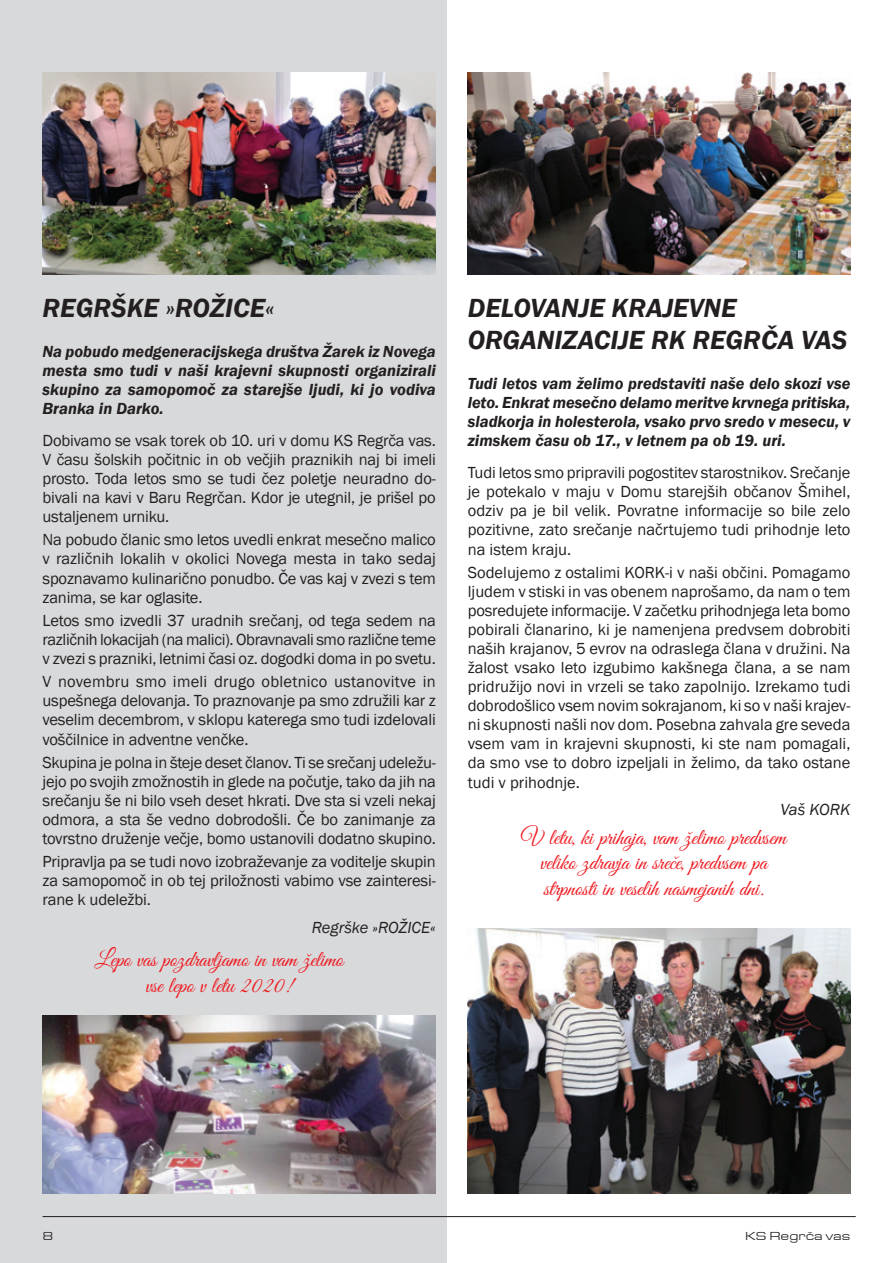
<style>
.page{position:relative;width:893px;height:1263px;background:#fff}
.page>*{position:absolute;margin:0;border:0;box-sizing:border-box;transform-origin:0 0}
.t1{font:italic 600 27px/32.4px "Franklin Gothic";color:#231f20}
.t2{font:22.5px/25.5px "Great Vibes";color:#ee1d23;text-align:center}
.t3{font:16.5px/19px "Franklin Gothic";letter-spacing:-.01em;color:#231f20;text-align:justify}
.t4{font:italic 600 16.5px/19px "Franklin Gothic";color:#231f20;text-align:justify}
.t5{font:italic 16.5px "Franklin Gothic";color:#231f20}
.t6{font:12px "Eurostar Regular Extended";color:#231f20}
</style>
<div class="page">
<div style="left:0;top:0;width:446px;height:1263px;background:#d8d9db"></div>
<hr style="left:43px;top:1216px;width:813px;height:1px;background:#231f20">
<img style="left:43px;top:72px;width:393px;height:202px">
<img style="left:468px;top:72px;width:382px;height:202px">
<img style="left:468px;top:928px;width:382px;height:266px">
<img style="left:43px;top:1015px;width:393px;height:179px">
<h1 class="t1" style="left:43px;top:291px;width:234px">Regrške »ROŽICE«</h1>
<p class="t4" style="left:43px;top:342px;width:395px">Na pobudo medgeneracijskega društva Žarek iz Novega mesta smo tudi v naši krajevni skupnosti organizirali skupino za samopomoč za starejše ljudi, ki jo vodiva Branka in Darko.</p>
<p class="t3" style="left:43px;top:431px;width:395px">Dobivamo se vsak torek ob 10. uri v domu KS Regrča vas.<br>V času šolskih počitnic in ob večjih praznikih naj bi imeli prosto. Toda letos smo se tudi čez poletje neuradno do&shy;bivali na kavi v Baru Regrčan. Kdor je utegnil, je prišel po ustaljenem urniku.</p>
<p class="t3" style="left:43px;top:531px;width:395px">Na pobudo članic smo letos uvedli enkrat mesečno malico v različnih lokalih v okolici Novega mesta in tako sedaj spoznavamo kulinarično ponudbo. Če vas kaj v zvezi s tem zanima, se kar oglasite.</p>
<p class="t3" style="left:43px;top:611px;width:395px">Letos smo izvedli 37 uradnih srečanj, od tega sedem na različnih lokacijah (na malici). Obravnavali smo različne teme v zvezi s prazniki, letnimi časi oz. dogodki doma in po svetu.</p>
<p class="t3" style="left:43px;top:673px;width:395px">V novembru smo imeli drugo obletnico ustanovitve in uspešnega delovanja. To praznovanje pa smo združili kar z veselim decembrom, v sklopu katerega smo tudi izdelovali voščilnice in adventne venčke.</p>
<p class="t3" style="left:43px;top:753px;width:395px">Skupina je polna in šteje deset članov. Ti se srečanj udeležu&shy;jejo po svojih zmožnostih in glede na počutje, tako da jih na srečanju še ni bilo vseh deset hkrati. Dve sta si vzeli nekaj odmora, a sta še vedno dobrodošli. Če bo zanimanje za tovrstno druženje večje, bomo ustanovili dodatno skupino.</p>
<p class="t3" style="left:43px;top:853px;width:395px">Pripravlja pa se tudi novo izobraževanje za voditelje skupin za samopomoč in ob tej priložnosti vabimo vse zainteresi&shy;rane k udeležbi.</p>
<p class="t5" style="left:312px;top:917px;width:126px">Regrške »ROŽICE«</p>
<h2 class="t2" style="left:94px;top:948px;width:251px">Lepo vas pozdravljamo in vam želimo vse lepo v letu 2020!</h2>
<h1 class="t1" style="left:468px;top:291px;width:381px">Delovanje Krajevne organizacije RK Regrča vas</h1>
<p class="t4" style="left:468px;top:374px;width:385px">Tudi letos vam želimo predstaviti naše delo skozi vse leto. Enkrat mesečno delamo meritve krvnega pritiska, sladkorja in holesterola, vsako prvo sredo v mesecu, v zimskem času ob 17., v letnem pa ob 19. uri.</p>
<p class="t3" style="left:468px;top:464px;width:384px">Tudi letos smo pripravili pogostitev starostnikov. Srečanje je potekalo v maju v Domu starejših občanov Šmihel, odziv pa je bil velik. Povratne informacije so bile zelo pozitivne, zato srečanje načrtujemo tudi prihodnje leto na istem kraju.</p>
<p class="t3" style="left:468px;top:563px;width:384px">Sodelujemo z ostalimi KORK-i v naši občini. Pomagamo ljudem v stiski in vas obenem naprošamo, da nam o tem posredujete informacije. V začetku prihodnjega leta bomo pobirali članarino, ki je namenjena predvsem dobrobiti naših krajanov, 5 evrov na odraslega člana v družini. Na žalost vsako leto izgubimo kakšnega člana, a se nam pridružijo novi in vrzeli se tako zapolnijo. Izrekamo tudi dobrodošlico vsem novim sokrajanom, ki so v naši krajev&shy;ni skupnosti našli nov dom. Posebna zahvala gre seveda vsem vam in krajevni skupnosti, ki ste nam pomagali, da smo vse to dobro izpeljali in želimo, da tako ostane tudi v prihodnje.</p>
<p class="t5" style="left:781px;top:799px;width:71px">Vaš KORK</p>
<h2 class="t2" style="left:521px;top:826px;width:267px">V letu, ki prihaja, vam želimo predvsem veliko zdravja in sreče, predvsem pa strpnosti in veselih nasmejanih dni.</h2>
<p class="t6" style="left:43px;top:1228px;width:12px">8</p>
<p class="t6" style="left:745px;top:1228px;width:107px">KS Regrča vas</p>
</div>
